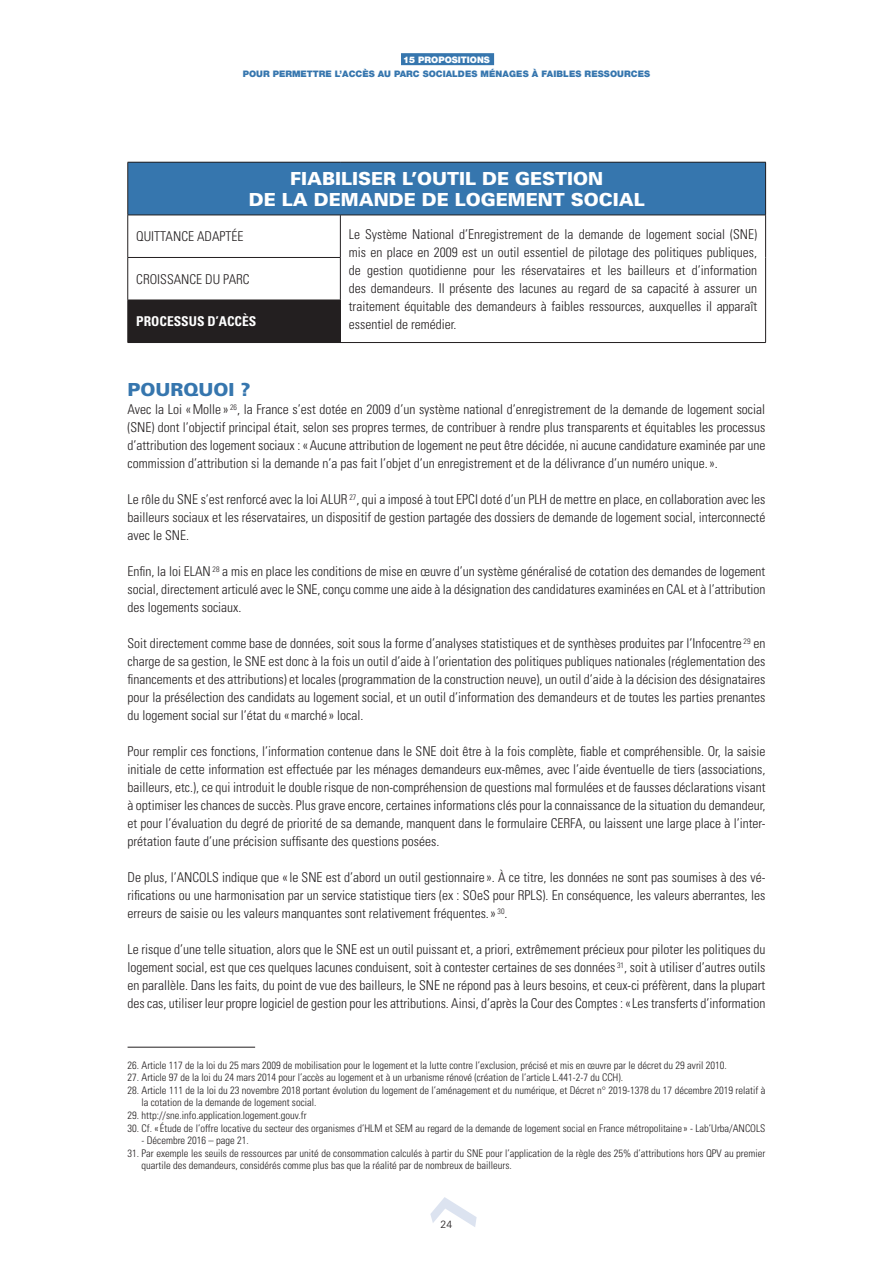
<style>
.page{position:relative;width:893px;height:1263px;background:#fff}
.page>*{position:absolute;margin:0;border:0;box-sizing:border-box;transform-origin:0 0}
.t1{font:900 18px/21.6px "Univers";color:#fff;text-align:center}
.t2{font:900 18px "Univers";color:#3676ae}
.t3{font:300 condensed 13.5px/18px "Univers";color:#231f20;text-align:justify}
.t4{font:700 condensed 13.5px "Univers";color:#fff}
.t5{font:300 condensed 10.5px/12.6px "Univers";color:#231f20}
.t6{font:300 10.5px "Univers";color:#231f20}
.t7{font:900 9px "Helvetica Neue";color:#3676ae}
.t8{font:900 9px "Helvetica Neue";color:#fff}
</style>
<div class="page">
<svg style="left:430px;top:1197px;width:47px;height:30px"></svg>
<div style="left:401px;top:53px;width:93px;height:12px;background:#3676ae"></div>
<div style="left:128px;top:162px;width:638px;height:53px;background:#3676ae"></div>
<div style="left:128px;top:300px;width:212px;height:42px;background:#231f20"></div>
<hr style="left:128px;top:162px;width:212px;height:1px;background:#231f20">
<hr style="left:127px;top:162px;width:1px;height:53px;background:#231f20">
<hr style="left:340px;top:162px;width:426px;height:1px;background:#231f20">
<hr style="left:765px;top:162px;width:1px;height:53px;background:#231f20">
<hr style="left:128px;top:215px;width:212px;height:1px;background:#231f20">
<hr style="left:127px;top:215px;width:1px;height:42px;background:#231f20">
<hr style="left:340px;top:215px;width:426px;height:1px;background:#231f20">
<hr style="left:340px;top:215px;width:1px;height:42px;background:#231f20">
<hr style="left:765px;top:215px;width:1px;height:42px;background:#231f20">
<hr style="left:128px;top:257px;width:213px;height:1px;background:#231f20">
<hr style="left:127px;top:258px;width:1px;height:42px;background:#231f20">
<hr style="left:340px;top:258px;width:1px;height:42px;background:#231f20">
<hr style="left:765px;top:257px;width:1px;height:43px;background:#231f20">
<hr style="left:127px;top:300px;width:1px;height:42px;background:#231f20">
<hr style="left:340px;top:300px;width:1px;height:42px;background:#231f20">
<hr style="left:765px;top:300px;width:1px;height:42px;background:#231f20">
<hr style="left:128px;top:342px;width:212px;height:1px;background:#231f20">
<hr style="left:340px;top:342px;width:426px;height:1px;background:#231f20">
<hr style="left:128px;top:1047px;width:127px;height:1px;background:#231f20">
<p class="t8" style="left:403px;top:54px;width:88px">15 PROPOSITIONS</p>
<p class="t7" style="left:243px;top:68px;width:409px">POUR PERMETTRE L’ACCÈS AU PARC SOCIALDES MÉNAGES À FAIBLES RESSOURCES</p>
<h1 class="t1" style="left:249px;top:167px;width:397px">FIABILISER L’OUTIL DE GESTION<br>DE LA DEMANDE DE LOGEMENT SOCIAL</h1>
<p class="t3" style="left:136px;top:228px;width:109px">QUITTANCE ADAPTÉE</p>
<p class="t3" style="left:349px;top:225px;width:410px">Le Système National d’Enregistrement de la demande de logement social (SNE) mis en place en 2009 est un outil essentiel de pilotage des politiques publiques, de gestion quotidienne pour les réservataires et les bailleurs et d’information des demandeurs. Il présente des lacunes au regard de sa capacité à assurer un traitement équitable des demandeurs à faibles ressources, auxquelles il apparaît essentiel de remédier.</p>
<p class="t3" style="left:136px;top:270px;width:115px">CROISSANCE DU PARC</p>
<p class="t4" style="left:136px;top:313px;width:122px">PROCESSUS D’ACCÈS</p>
<h1 class="t2" style="left:128px;top:378px;width:124px">POURQUOI ?</h1>
<p class="t3" style="left:128px;top:400px;width:639px">Avec la Loi «Molle » <sup>26</sup>, la France s’est dotée en 2009 d’un système national d’enregistrement de la demande de logement social (SNE) dont l’objectif principal était, selon ses propres termes, de contribuer à rendre plus transparents et équitables les processus d’attribution des logement sociaux : «Aucune attribution de logement ne peut être décidée, ni aucune candidature examinée par une commission d’attribution si la demande n’a pas fait l’objet d’un enregistrement et de la délivrance d’un numéro unique.».</p>
<p class="t3" style="left:128px;top:490px;width:639px">Le rôle du SNE s’est renforcé avec la loi ALUR <sup>27</sup>, qui a imposé à tout EPCI doté d’un PLH de mettre en place, en collaboration avec les bailleurs sociaux et les réservataires, un dispositif de gestion partagée des dossiers de demande de logement social, interconnecté avec le SNE.</p>
<p class="t3" style="left:128px;top:562px;width:639px">Enfin, la loi ELAN <sup>28</sup> a mis en place les conditions de mise en œuvre d’un système généralisé de cotation des demandes de logement social, directement articulé avec le SNE, conçu comme une aide à la désignation des candidatures examinées en CAL et à l’attribution des logements sociaux.</p>
<p class="t3" style="left:128px;top:634px;width:639px">Soit directement comme base de données, soit sous la forme d’analyses statistiques et de synthèses produites par l’Infocentre <sup>29</sup> en charge de sa gestion, le SNE est donc à la fois un outil d’aide à l’orientation des politiques publiques nationales (réglementation des financements et des attributions) et locales (programmation de la construction neuve), un outil d’aide à la décision des désignataires pour la présélection des candidats au logement social, et un outil d’information des demandeurs et de toutes les parties prenantes du logement social sur l’état du «marché » local.</p>
<p class="t3" style="left:128px;top:742px;width:639px">Pour remplir ces fonctions, l’information contenue dans le SNE doit être à la fois complète, fiable et compréhensible. Or, la saisie initiale de cette information est effectuée par les ménages demandeurs eux-mêmes, avec l’aide éventuelle de tiers (associations, bailleurs, etc.), ce qui introduit le double risque de non-compréhension de questions mal formulées et de fausses déclarations visant à optimiser les chances de succès. Plus grave encore, certaines informations clés pour la connaissance de la situation du demandeur, et pour l’évaluation du degré de priorité de sa demande, manquent dans le formulaire CERFA, ou laissent une large place à l’inter&shy;prétation faute d’une précision suffisante des questions posées.</p>
<p class="t3" style="left:128px;top:868px;width:639px">De plus, l’ANCOLS indique que «le SNE est d’abord un outil gestionnaire ». À ce titre, les données ne sont pas soumises à des vé&shy;rifications ou une harmonisation par un service statistique tiers (ex : SOeS pour RPLS). En conséquence, les valeurs aberrantes, les erreurs de saisie ou les valeurs manquantes sont relativement fréquentes.» <sup>30</sup>.</p>
<p class="t3" style="left:128px;top:940px;width:639px">Le risque d’une telle situation, alors que le SNE est un outil puissant et, a priori, extrêmement précieux pour piloter les politiques du logement social, est que ces quelques lacunes conduisent, soit à contester certaines de ses données <sup>31</sup>, soit à utiliser d’autres outils en parallèle. Dans les faits, du point de vue des bailleurs, le SNE ne répond pas à leurs besoins, et ceux-ci préfèrent, dans la plupart des cas, utiliser leur propre logiciel de gestion pour les attributions. Ainsi, d’après la Cour des Comptes : «Les transferts d’information</p>
<p class="t5" style="left:128px;top:1058px;width:601px">26. Article 117 de la loi du 25 mars 2009 de mobilisation pour le logement et la lutte contre l’exclusion, précisé et mis en œuvre par le décret du 29 avril 2010.</p>
<p class="t5" style="left:128px;top:1071px;width:497px">27. Article 97 de la loi du 24 mars 2014 pour l’accès au logement et à un urbanisme rénové (création de l’article L.441-2-7 du CCH).</p>
<p class="t5" style="left:142px;top:1084px;width:625px;text-indent:-14px">28. Article 111 de la loi du 23 novembre 2018 portant évolution du logement de l’aménagement et du numérique, et Décret n° 2019-1378 du 17 décembre 2019 relatif à la cotation de la demande de logement social.</p>
<p class="t5" style="left:128px;top:1109px;width:181px">29. http://sne.info.application.logement.gouv.fr</p>
<p class="t5" style="left:128px;top:1121px;width:639px">30. Cf. « Étude de l’offre locative du secteur des organismes d’HLM et SEM au regard de la demande de logement social en France métropolitaine » - Lab’Urba/ANCOLS</p>
<p class="t5" style="left:142px;top:1134px;width:109px">- Décembre 2016 – page 21.</p>
<p class="t5" style="left:142px;top:1147px;width:625px;text-indent:-14px">31. Par exemple les seuils de ressources par unité de consommation calculés à partir du SNE pour l’application de la règle des 25% d’attributions hors QPV au premier quartile des demandeurs, considérés comme plus bas que la réalité par de nombreux de bailleurs.</p>
<p class="t6" style="left:441px;top:1217px;width:13px">24</p>
</div>
